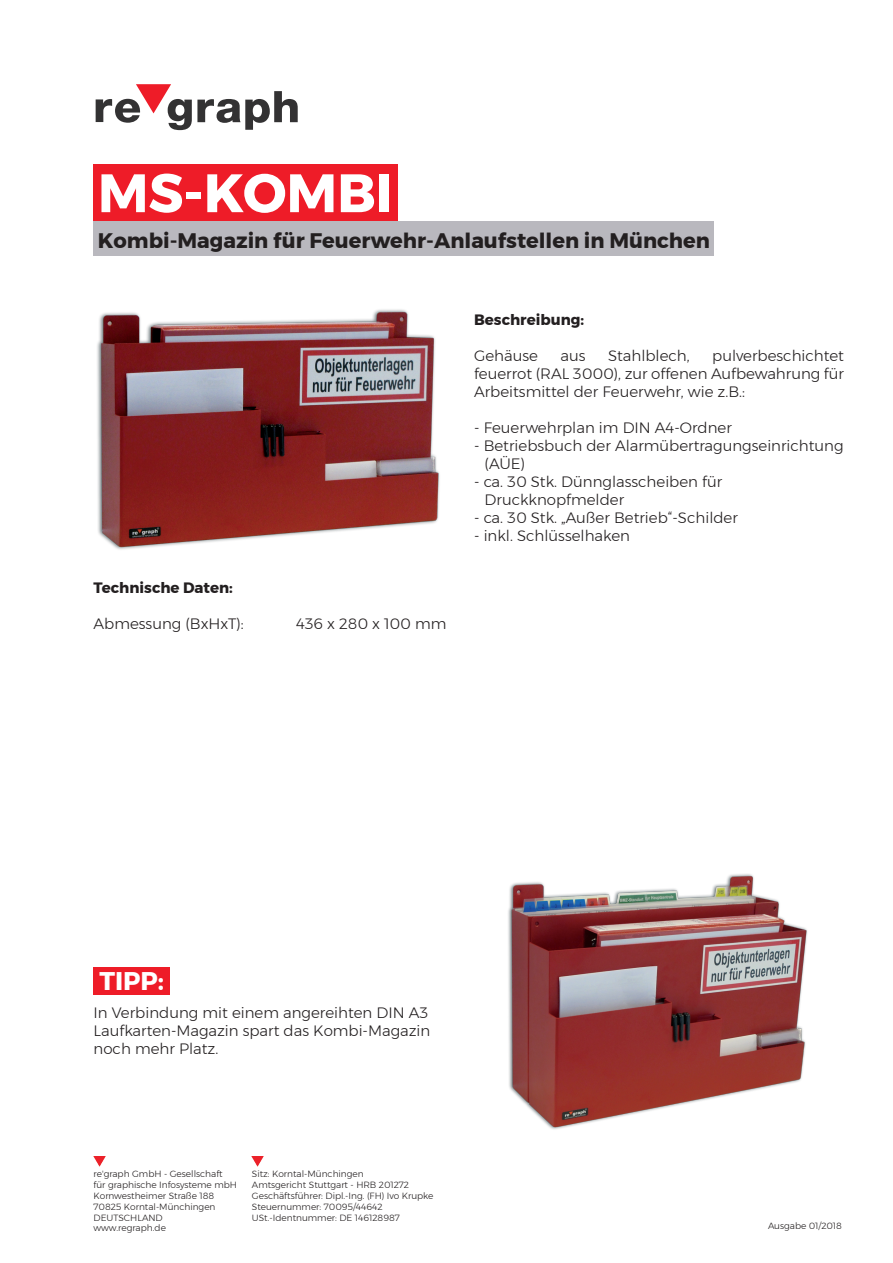
<style>
.page{position:relative;width:893px;height:1263px;background:#fff}
.page>*{position:absolute;margin:0;border:0;box-sizing:border-box;transform-origin:0 0}
.t1{font:700 54px "Montserrat";color:#fff}
.t2{font:700 25.5px "Montserrat";color:#fff}
.t3{font:700 21px "Montserrat";color:#231f20}
.t4{font:300 15px/18px "Montserrat";color:#231f20}
.t5{font:700 15px "Montserrat";color:#231f20}
.t6{font:300 9px "Montserrat";color:#231f20}
</style>
<div class="page">
<svg style="left:96px;top:84px;width:202px;height:46px"></svg>
<div style="left:94px;top:221px;width:620px;height:34px;background:#b9b8be"></div>
<div style="left:94px;top:164px;width:304px;height:57px;background:#ee1c28"></div>
<img style="left:97px;top:309px;width:343px;height:241px">
<img style="left:508px;top:874px;width:299px;height:256px">
<div style="left:94px;top:967px;width:76px;height:28px;background:#ee1c28"></div>
<svg style="left:94px;top:1156px;width:11px;height:10px"></svg>
<svg style="left:252px;top:1156px;width:11px;height:10px"></svg>
<p class="t1" style="left:98px;top:150px;width:297px">MS-KOMBI</p>
<p class="t3" style="left:98px;top:224px;width:614px">Kombi-Magazin für Feuerwehr-Anlaufstellen in München</p>
<p class="t5" style="left:94px;top:575px;width:141px">Technische Daten:</p>
<p class="t4" style="left:94px;top:614px;width:152px">Abmessung (BxHxT):</p>
<p class="t4" style="left:296px;top:614px;width:152px">436 x 280 x 100 mm</p>
<p class="t5" style="left:474px;top:308px;width:112px">Beschreibung:</p>
<p class="t4" style="left:474px;top:346px;width:65px">Gehäuse</p>
<p class="t4" style="left:560px;top:346px;width:27px">aus</p>
<p class="t4" style="left:608px;top:346px;width:83px">Stahlblech,</p>
<p class="t4" style="left:474px;top:346px;width:371px;text-align:justify;text-indent:238px">pulverbeschichtet feuerrot (RAL 3000), zur offenen Aufbewahrung für Arbeitsmittel der Feuerwehr, wie z.B.:</p>
<p class="t4" style="left:474px;top:418px;width:259px">- Feuerwehrplan im DIN A4-Ordner</p>
<p class="t4" style="left:485px;top:436px;width:360px;text-indent:-10px">- Betriebsbuch der Alarmübertragungseinrichtung (AÜE)</p>
<p class="t4" style="left:485px;top:472px;width:239px;text-indent:-10px">- ca. 30 Stk. Dünnglasscheiben für<br>Druckknopfmelder</p>
<p class="t4" style="left:474px;top:508px;width:265px">- ca. 30 Stk. „Außer Betrieb“-Schilder</p>
<p class="t4" style="left:474px;top:526px;width:157px">- inkl. Schlüsselhaken</p>
<p class="t2" style="left:99px;top:961px;width:66px">TIPP:</p>
<p class="t4" style="left:94px;top:1004px;width:338px">In Verbindung mit einem angereihten DIN A3<br>Laufkarten-Magazin spart das Kombi-Magazin noch mehr Platz.</p>
<p class="t6" style="left:94px;top:1167px;width:131px">re'graph GmbH - Gesellschaft</p>
<p class="t6" style="left:94px;top:1178px;width:145px">für graphische Infosysteme mbH</p>
<p class="t6" style="left:94px;top:1189px;width:122px">Kornwestheimer Straße 188</p>
<p class="t6" style="left:94px;top:1200px;width:123px">70825 Korntal-Münchingen</p>
<p class="t6" style="left:94px;top:1211px;width:71px">DEUTSCHLAND</p>
<p class="t6" style="left:94px;top:1221px;width:74px">www.regraph.de</p>
<p class="t6" style="left:252px;top:1167px;width:113px">Sitz: Korntal-Münchingen</p>
<p class="t6" style="left:252px;top:1178px;width:159px">Amtsgericht Stuttgart - HRB 201272</p>
<p class="t6" style="left:252px;top:1189px;width:183px">Geschäftsführer: Dipl.-Ing. (FH) Ivo Krupke</p>
<p class="t6" style="left:252px;top:1200px;width:132px">Steuernummer: 70095/44642</p>
<p class="t6" style="left:252px;top:1211px;width:149px">USt.-Identnummer: DE 146128987</p>
<p class="t6" style="left:768px;top:1219px;width:75px">Ausgabe 01/2018</p>
</div>
